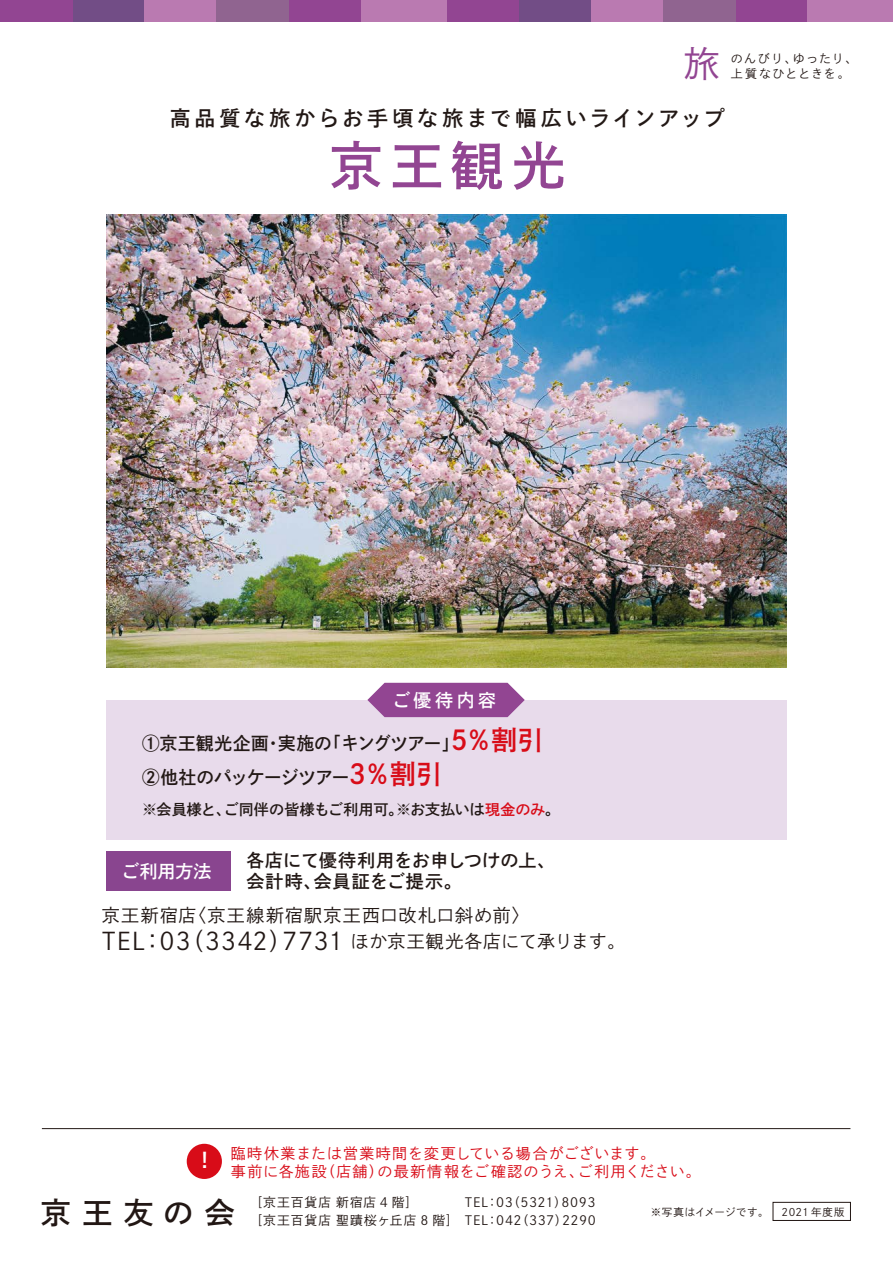
<style>
.page{position:relative;width:893px;height:1263px;background:#fff}
.page>*{position:absolute;margin:0;border:0;box-sizing:border-box;transform-origin:0 0}
.t1{font:52.5px "Shuei Go Kin Std B";color:#924592}
.t2{font:36px "Shuei Go Kin Std L";color:#924592}
.t3{font:30px "Shuei Go Kin Std B";letter-spacing:.385em;color:#221714}
.t4{font:24px "Shuei Go Kin Std L";letter-spacing:.035em;color:#221815}
.t5{font:21px "Shuei Go Kin Std B";letter-spacing:.17em;color:#221815}
.t6{font:18px/33.8px "Shuei Go Kin Std B";letter-spacing:-.005em;color:#221815}
.t7{font:18px/21px "Shuei Go Kin Std B";letter-spacing:.02em;color:#221815}
.t8{font:18px "Shuei Go Kin Std L";letter-spacing:.06em;color:#221815}
.t9{font:18px "Shuei Go Kin Std B";letter-spacing:.095em;color:#fff}
.t10{font:15px/18px "Shuei Go Kin Std L";letter-spacing:.065em;color:#d80c18}
.t11{font:15px "Shuei Go Kin Std B";letter-spacing:.005em;color:#221815}
.t12{font:12.75px/18px "Shuei Go Kin Std L";letter-spacing:.06em;color:#221714}
.t13{font:12px "Shuei Go Kin Std L";letter-spacing:.1em;color:#221714}
.t14{font:12px "Shuei Go Kin Std L";letter-spacing:.08em;color:#221714}
.t15{font:10.5px "Shuei Go Kin Std L";letter-spacing:.025em;color:#221714}
.s1{font-size:27px;color:#d80c18}
.s2{color:#d80c18}
.s3{font-size:18px}
.s4{font-family:"Shuei Go Kin Std B";font-size:21.3px;color:#fff}
</style>
<div class="page">
<div style="left:735px;top:0;width:73px;height:21px;background:#924592"></div>
<div style="left:808px;top:0;width:85px;height:21px;background:#ba7ab1"></div>
<div style="left:519px;top:0;width:72px;height:21px;background:#724d86"></div>
<div style="left:446px;top:0;width:73px;height:21px;background:#924592"></div>
<div style="left:591px;top:0;width:72px;height:21px;background:#ba7ab1"></div>
<div style="left:663px;top:0;width:72px;height:21px;background:#906490"></div>
<div style="left:289px;top:0;width:72px;height:21px;background:#924592"></div>
<div style="left:361px;top:0;width:85px;height:21px;background:#ba7ab1"></div>
<div style="left:72px;top:0;width:72px;height:21px;background:#724d86"></div>
<div style="left:0;top:0;width:72px;height:21px;background:#924592"></div>
<div style="left:144px;top:0;width:73px;height:21px;background:#ba7ab1"></div>
<div style="left:217px;top:0;width:72px;height:21px;background:#906490"></div>
<hr style="left:42px;top:1128px;width:808px;height:1px;background:#221815">
<div style="left:773px;top:1202px;width:78px;height:19px;border:1px solid #221714"></div>
<div style="left:187px;top:1144px;width:35px;height:35px;background:#d80c18;border-radius:50%"></div>
<div style="left:106px;top:851px;width:125px;height:40px;background:#89458f"></div>
<div style="left:106px;top:700px;width:681px;height:139px;background:#e8dbeb"></div>
<svg style="left:367px;top:683px;width:158px;height:34px;background:#9c579d"></svg>
<img style="left:106px;top:215px;width:681px;height:452px">
<h2 class="t2" style="left:684px;top:40px;width:37px">旅</h2>
<p class="t13" style="left:731px;top:50px;width:128px">のんびり、ゆったり、</p>
<p class="t14" style="left:731px;top:65px;width:120px">上質なひとときを。</p>
<h3 class="t5" style="left:170px;top:104px;width:556px">高品質な旅からお手頃な旅まで幅広いラインアップ</h3>
<h1 class="t1" style="left:330px;top:129px;width:236px">京王観光</h1>
<h3 class="t9" style="left:392px;top:688px;width:105px">ご優待内容</h3>
<h3 class="t6" style="left:142px;top:726px;width:403px">①京王観光企画・実施の「キングツアー」<span class="s1">5％割引<br></span>②他社のパッケージツアー<span class="s1">3％割引</span></h3>
<p class="t11" style="left:142px;top:798px;width:420px">※会員様と、ご同伴の皆様もご利用可。※お支払いは<span class="s2">現金のみ</span>。</p>
<h3 class="t9" style="left:121px;top:859px;width:91px">ご利用方法</h3>
<h3 class="t7" style="left:246px;top:850px;width:311px">各店にて優待利用をお申しつけの上、会計時、会員証をご提示。</h3>
<h3 class="t8" style="left:102px;top:903px;width:429px">京王新宿店〈京王線新宿駅京王西口改札口斜め前〉</h3>
<h3 class="t4" style="left:102px;top:925px;width:525px">TEL：03（3342）7731 <span class="s3">ほか京王観光各店にて承ります。</span></h3>
<p class="t10" style="left:231px;top:1144px;width:471px;text-indent:-29px"><span class="s4">!</span> 臨時休業または営業時間を変更している場合がございます。<br>事前に各施設（店舗）の最新情報をご確認のうえ、ご利用ください。</p>
<p class="t12" style="left:250px;top:1193px;width:210px">［京王百貨店 新宿店 4 階］<br>［京王百貨店 聖蹟桜ヶ丘店 8 階］</p>
<p class="t15" style="left:782px;top:1205px;width:65px">2021 年度版</p>
<h3 class="t3" style="left:41px;top:1191px;width:196px">京王友の会</h3>
<p class="t12" style="left:465px;top:1193px;width:133px">TEL：03（5321）8093<br>TEL：042（337）2290</p>
<p class="t15" style="left:651px;top:1205px;width:119px">※写真はイメージです。</p>
</div>
